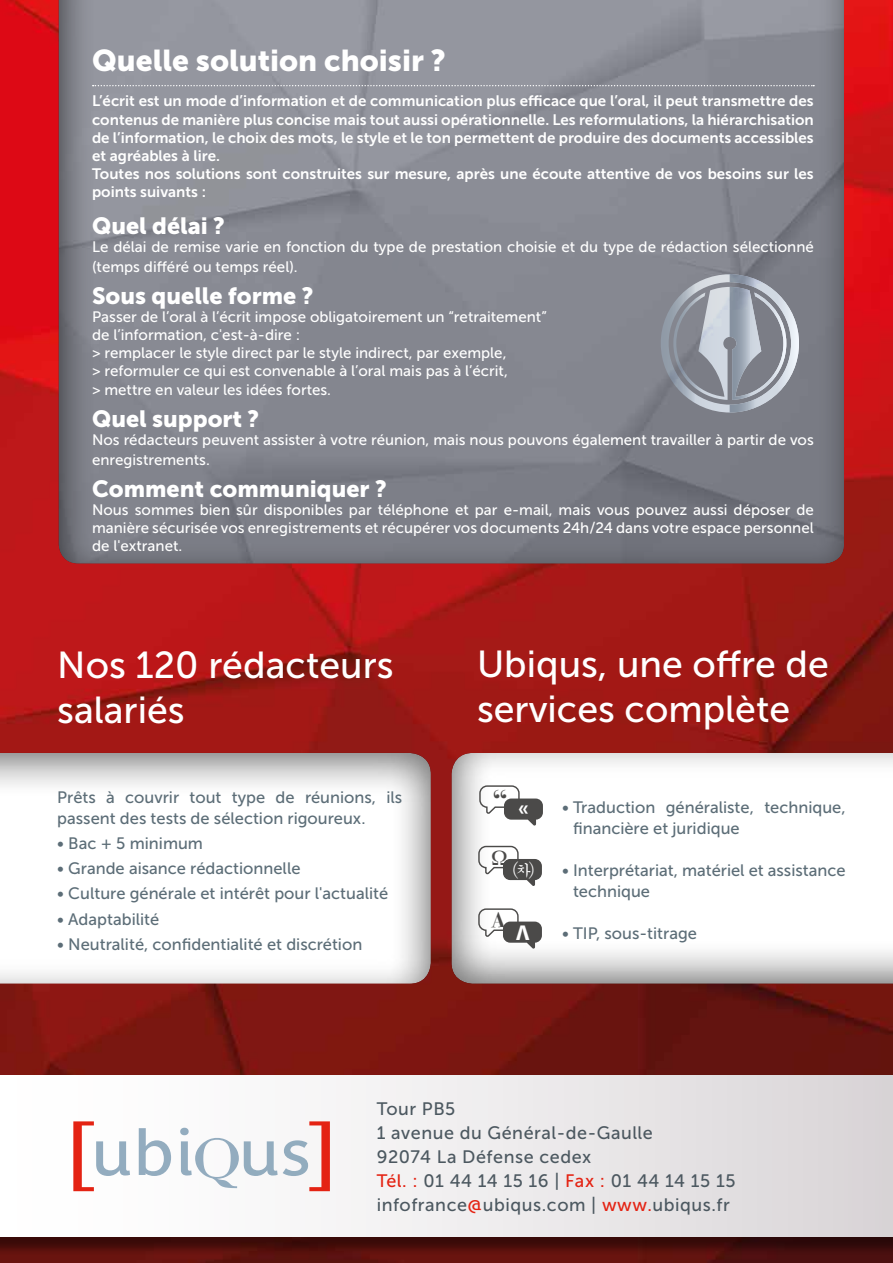
<style>
.page{position:relative;width:893px;height:1263px;background:#fff}
.page>*{position:absolute;margin:0;border:0;box-sizing:border-box;transform-origin:0 0}
.t1{font:37.5px/45px "Museo Sans 500";color:#fff}
.t2{font:30px "Museo Sans 900";color:#fff}
.t3{font:700 28.8px "Bodoni Svty Two ITCTT";color:#4b4a49}
.t4{font:23.4px "Museo Sans 900";color:#fff}
.t5{font:700 21.6px "Bodoni Svty Two ITCTT";color:#4b4a49}
.t6{font:21.6px "J Ckg";color:#fff}
.t7{font:700 21.6px "Myriad Pro";color:#fff}
.t8{font:18px/24px "Museo Sans 500";letter-spacing:.03em;color:#4c5860}
.t9{font:16.5px/21px "Museo Sans 500";color:#5c6d77}
.t10{font:15.15px/18.1px "Museo Sans 500";color:#fff}
.t11{font:15.15px/18.1px "Museo Sans 700";color:#fff}
.s1{color:#e42313}
</style>
<div class="page">
<img style="left:0;top:0;width:893px;height:1263px">
<div style="left:451px;top:751px;width:442px;height:234px;background:#000;opacity:.54"></div>
<div style="left:0;top:1078px;width:893px;height:177px;background:#000;opacity:.46"></div>
<div style="left:0;top:1076px;width:893px;height:161px;background:linear-gradient(to right,#fff,#dbd7d9)"></div>
<svg style="left:73px;top:1121px;width:57px;height:70px"></svg>
<svg style="left:139px;top:1128px;width:32px;height:48px"></svg>
<svg style="left:180px;top:1121px;width:150px;height:70px"></svg>
<div style="left:0;top:751px;width:432px;height:234px;background:#000;opacity:.54"></div>
<div style="left:56px;top:0;width:788px;height:564px;background:#000;opacity:.54"></div>
<svg style="left:93px;top:85px;width:721px;height:1px"></svg>
<svg style="left:661px;top:274px;width:138px;height:138px;background:#989da7"></svg>
<svg style="left:478px;top:785px;width:65px;height:40px"></svg>
<svg style="left:477px;top:845px;width:65px;height:41px"></svg>
<svg style="left:477px;top:908px;width:65px;height:41px"></svg>
<h2 class="t2" style="left:92px;top:44px;width:355px">Quelle solution choisir ?</h2>
<p class="t11" style="left:92px;top:92px;width:723px">L’écrit est un mode d’information et de communication plus efficace que l’oral, il peut transmettre des contenus de manière plus concise mais tout aussi opérationnelle. Les reformulations, la hiérarchisation de l’information, le choix des mots, le style et le ton permettent de produire des documents accessibles et agréables à lire.<br>Toutes nos solutions sont construites sur mesure, après une écoute attentive de vos besoins sur les points suivants :</p>
<h3 class="t4" style="left:92px;top:212px;width:134px">Quel délai ?</h3>
<p class="t10" style="left:92px;top:237px;width:723px;line-height:19.8px">Le délai de remise varie en fonction du type de prestation choisie et du type de rédaction sélectionné (temps différé ou temps réel).</p>
<h3 class="t4" style="left:92px;top:282px;width:223px">Sous quelle forme ?</h3>
<p class="t10" style="left:92px;top:308px;width:456px">Passer de l’oral à l’écrit impose obligatoirement un “retraitement” de l’information, c'est-à-dire :<br>&gt; remplacer le style direct par le style indirect, par exemple,<br>&gt; reformuler ce qui est convenable à l’oral mais pas à l’écrit,<br>&gt; mettre en valeur les idées fortes.</p>
<h3 class="t4" style="left:92px;top:405px;width:169px">Quel support ?</h3>
<p class="t10" style="left:92px;top:430px;width:723px;line-height:19.8px">Nos rédacteurs peuvent assister à votre réunion, mais nous pouvons également travailler à partir de vos enregistrements.</p>
<h3 class="t4" style="left:92px;top:475px;width:296px">Comment communiquer ?</h3>
<p class="t10" style="left:92px;top:501px;width:723px;text-align:justify">Nous sommes bien sûr disponibles par téléphone et par e-mail, mais vous pouvez aussi déposer de manière sécurisée vos enregistrements et récupérer vos documents 24h/24 dans votre espace personnel de l'extranet.</p>
<h1 class="t1" style="left:57px;top:643px;width:338px">Nos 120 rédacteurs salariés</h1>
<p class="t9" style="left:57px;top:786px;width:347px">Prêts à couvrir tout type de réunions, ils passent des tests de sélection rigoureux.</p>
<p class="t9" style="left:57px;top:833px;width:147px">• Bac + 5 minimum</p>
<p class="t9" style="left:57px;top:858px;width:245px">• Grande aisance rédactionnelle</p>
<p class="t9" style="left:57px;top:883px;width:332px">• Culture générale et intérêt pour l'actualité</p>
<p class="t9" style="left:57px;top:908px;width:104px">• Adaptabilité</p>
<p class="t9" style="left:57px;top:934px;width:307px">• Neutralité, confidentialité et discrétion</p>
<h1 class="t1" style="left:477px;top:642px;width:353px">Ubiqus, une offre de services complète</h1>
<h3 class="t3" style="left:480px;top:640px;width:38px">“ <sub>«</sub></h3>
<h3 class="t3" style="left:492px;top:776px;width:38px">“ <sub>«</sub></h3>
<h3 class="t5" style="left:491px;top:839px;width:18px">Ω</h3>
<h3 class="t6" style="left:513px;top:860px;width:23px">㈗</h3>
<h3 class="t5" style="left:491px;top:902px;width:16px">A</h3>
<h3 class="t7" style="left:516px;top:920px;width:15px">Λ</h3>
<p class="t9" style="left:573px;top:796px;width:274px;text-indent:-11px">• Traduction généraliste, technique, financière et juridique</p>
<p class="t9" style="left:573px;top:860px;width:274px;text-indent:-11px">• Interprétariat, matériel et assistance technique</p>
<p class="t9" style="left:562px;top:923px;width:137px">• TIP, sous-titrage</p>
<p class="t8" style="left:377px;top:1097px;width:360px">Tour PB5<br>1 avenue du Général-de-Gaulle<br>92074 La Défense cedex<br><span class="s1">Tél. :</span> 01 44 14 15 16 | <span class="s1">Fax :</span> 01 44 14 15 15 infofrance<span class="s1">@</span>ubiqus.com | <span class="s1">www.</span>ubiqus.fr</p>
</div>
